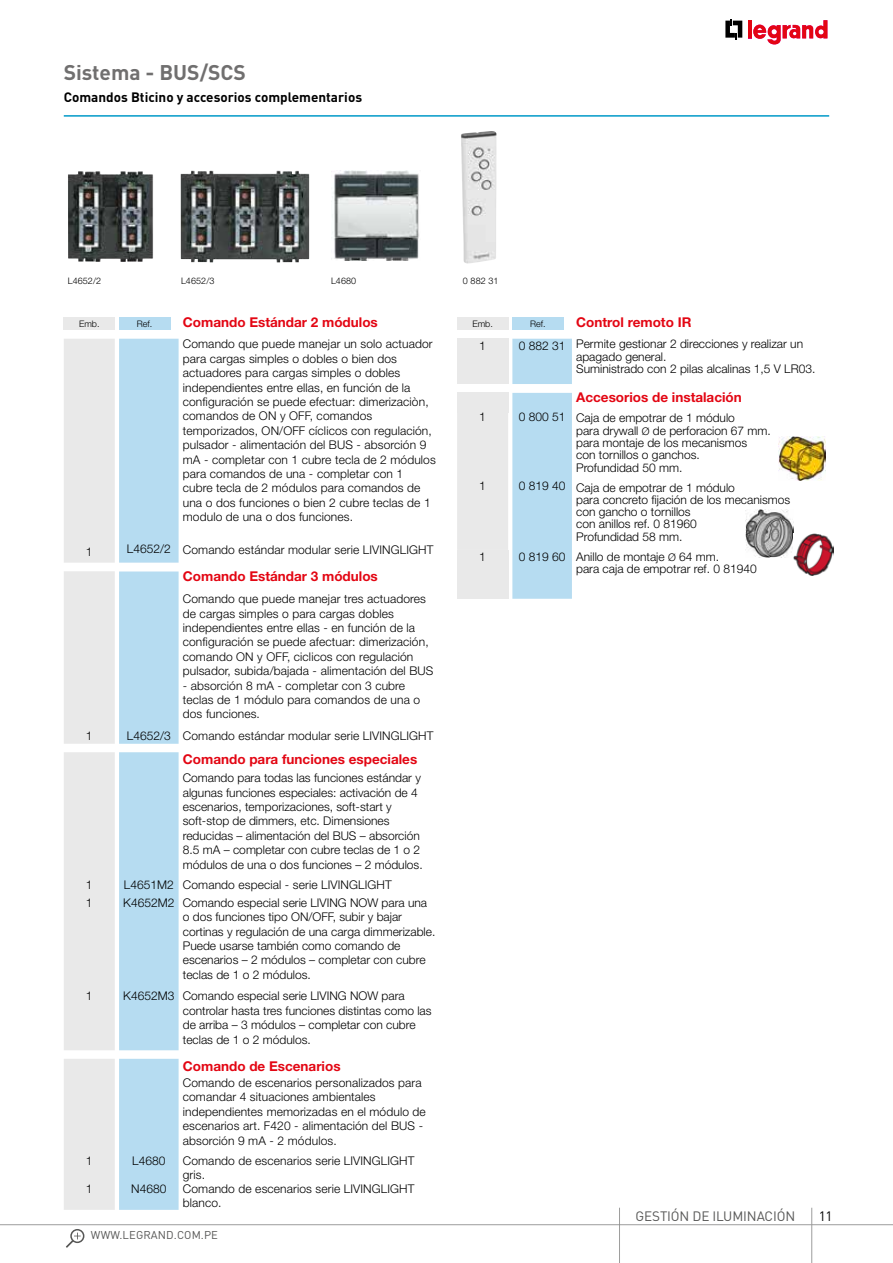
<style>
.page{position:relative;width:893px;height:1263px;background:#fff}
.page>*{position:absolute;margin:0;border:0;box-sizing:border-box;transform-origin:0 0}
.t1{font:700 21px "DIN Pro";color:#706f6f}
.t2{font:700 13.5px "Helvetica Neue LT Std";color:#e30613}
.t3{font:700 13.5px "DIN Pro";color:#000}
.t4{font:13.5px "DIN Pro";letter-spacing:-.01em;color:#575756}
.t5{font:13.5px "DIN Pro";color:#000}
.t6{font:300 12px/14.4px "Helvetica Neue LT Std";letter-spacing:.01em;color:#000}
.t7{font:11.25px "DIN Pro";letter-spacing:.01em;color:#575756}
.t8{font:300 9px "Helvetica Neue LT Std";letter-spacing:.01em;color:#000}
.s1{font-size:10.5px}
</style>
<div class="page">
<svg style="left:725px;top:19px;width:17px;height:20px"></svg>
<hr style="left:748px;top:20px;width:4px;height:18px;background:#e30613">
<svg style="left:753px;top:20px;width:74px;height:25px"></svg>
<hr style="left:0;top:1224px;width:619px;height:1px;background:#9d9d9c">
<hr style="left:620px;top:1224px;width:191px;height:1px;background:#9d9d9c">
<hr style="left:812px;top:1224px;width:81px;height:1px;background:#9d9d9c">
<hr style="left:619px;top:1208px;width:1px;height:55px;background:#9d9d9c">
<hr style="left:811px;top:1208px;width:1px;height:55px;background:#9d9d9c">
<div style="left:70px;top:1229px;width:14px;height:14px;border:2px solid #575756;border-radius:50%"></div>
<svg style="left:66px;top:1232px;width:15px;height:16px"></svg>
<hr style="left:64px;top:115px;width:765px;height:2px;background:#0099c8">
<svg style="left:64px;top:339px;width:115px;height:871px;background:#d0e3ed"></svg>
<div style="left:64px;top:317px;width:51px;height:13px;background:#e9e9e9"></div>
<div style="left:119px;top:317px;width:51px;height:13px;background:#b6dcf1"></div>
<svg style="left:457px;top:339px;width:369px;height:260px"></svg>
<div style="left:457px;top:550px;width:51px;height:49px;background:#e9e9e9"></div>
<div style="left:457px;top:317px;width:51px;height:13px;background:#e9e9e9"></div>
<div style="left:512px;top:317px;width:51px;height:13px;background:#b6dcf1"></div>
<img style="left:778px;top:436px;width:47px;height:44px">
<img style="left:745px;top:509px;width:49px;height:49px">
<img style="left:794px;top:534px;width:40px;height:42px">
<img style="left:68px;top:171px;width:85px;height:91px">
<img style="left:181px;top:171px;width:128px;height:91px">
<img style="left:331px;top:171px;width:88px;height:89px">
<img style="left:461px;top:131px;width:35px;height:132px">
<h1 class="t1" style="left:64px;top:58px;width:184px">Sistema - BUS/SCS</h1>
<p class="t3" style="left:64px;top:88px;width:300px">Comandos Bticino y accesorios complementarios</p>
<p class="t8" style="left:68px;top:276px;width:35px">L4652/2</p>
<p class="t8" style="left:181px;top:276px;width:35px">L4652/3</p>
<p class="t8" style="left:331px;top:276px;width:27px">L4680</p>
<p class="t8" style="left:463px;top:276px;width:37px">0 882 31</p>
<p class="t8" style="left:79px;top:318px;width:22px">Emb.</p>
<p class="t8" style="left:137px;top:318px;width:17px">Ref.</p>
<p class="t2" style="left:183px;top:314px;width:196px">Comando Estándar 2 módulos</p>
<p class="t6" style="left:183px;top:337px;width:255px">Comando que puede manejar un solo actuador para cargas simples o dobles o bien dos actuadores para cargas simples o dobles independientes entre ellas, en función de la configuración se puede efectuar: dimerizaciòn, comandos de ON y OFF, comandos temporizados, ON/OFF cíclicos con regulación, pulsador - alimentación del BUS - absorción 9 mA - completar con 1 cubre tecla de 2 módulos para comandos de una - completar con 1 cubre tecla de 2 módulos para comandos de una o dos funciones o bien 2 cubre teclas de 1 modulo de una o dos funciones.</p>
<p class="t6" style="left:86px;top:544px;width:8px">1</p>
<p class="t6" style="left:127px;top:542px;width:308px">L4652/2 Comando estándar modular serie LIVINGLIGHT</p>
<p class="t2" style="left:183px;top:568px;width:196px">Comando Estándar 3 módulos</p>
<p class="t6" style="left:183px;top:591px;width:252px">Comando que puede manejar tres actuadores de cargas simples o para cargas dobles independientes entre ellas - en función de la configuración se puede afectuar: dimerización, comando ON y OFF, ciclicos con regulación pulsador, subida/bajada - alimentación del BUS</p>
<p class="t6" style="left:183px;top:678px;width:239px">- absorción 8 mA - completar con 3 cubre teclas de 1 módulo para comandos de una o dos funciones.</p>
<p class="t6" style="left:86px;top:728px;width:8px">1</p>
<p class="t6" style="left:127px;top:728px;width:308px">L4652/3 Comando estándar modular serie LIVINGLIGHT</p>
<p class="t2" style="left:183px;top:751px;width:236px">Comando para funciones especiales</p>
<p class="t6" style="left:183px;top:770px;width:241px">Comando para todas las funciones estándar y algunas funciones especiales: activación de 4 escenarios, temporizaciones, soft-start y soft-stop de dimmers, etc. Dimensiones reducidas – alimentación del BUS – absorción 8.5 mA – completar con cubre teclas de 1 o 2 módulos de una o dos funciones – 2 módulos.</p>
<p class="t6" style="left:86px;top:877px;width:8px">1</p>
<p class="t6" style="left:124px;top:877px;width:269px">L4651M2 Comando especial - serie LIVINGLIGHT</p>
<p class="t6" style="left:86px;top:895px;width:8px">1</p>
<p class="t6" style="left:183px;top:895px;width:254px;text-indent:-60px">K4652M2 Comando especial serie LIVING NOW para una o dos funciones tipo ON/OFF, subir y bajar cortinas y regulación de una carga dimmerizable.<br>Puede usarse también como comando de escenarios – 2 módulos – completar con cubre teclas de 1 o 2 módulos.</p>
<p class="t6" style="left:86px;top:989px;width:8px">1</p>
<p class="t6" style="left:183px;top:989px;width:250px;text-indent:-60px">K4652M3 Comando especial serie LIVING NOW para controlar hasta tres funciones distintas como las de arriba – 3 módulos – completar con cubre teclas de 1 o 2 módulos.</p>
<p class="t2" style="left:183px;top:1057px;width:159px">Comando de Escenarios</p>
<p class="t6" style="left:183px;top:1075px;width:244px">Comando de escenarios personalizados para comandar 4 situaciones ambientales independientes memorizadas en el módulo de escenarios art. F420 - alimentación del BUS - absorción 9 mA - 2 módulos.</p>
<p class="t6" style="left:86px;top:1153px;width:8px">1</p>
<p class="t6" style="left:132px;top:1153px;width:35px">L4680</p>
<p class="t6" style="left:183px;top:1153px;width:233px">Comando de escenarios serie LIVINGLIGHT gris.</p>
<p class="t6" style="left:86px;top:1181px;width:8px">1</p>
<p class="t6" style="left:131px;top:1181px;width:37px">N4680</p>
<p class="t6" style="left:183px;top:1181px;width:233px">Comando de escenarios serie LIVINGLIGHT blanco.</p>
<p class="t7" style="left:91px;top:1227px;width:129px">WWW.LEGRAND.COM.PE</p>
<p class="t8" style="left:472px;top:318px;width:22px">Emb.</p>
<p class="t8" style="left:530px;top:318px;width:17px">Ref.</p>
<p class="t2" style="left:576px;top:314px;width:117px">Control remoto IR</p>
<p class="t6" style="left:479px;top:339px;width:8px">1</p>
<p class="t6" style="left:576px;top:338px;width:241px;line-height:12.3px;text-indent:-57px">0 882 31 Permite gestionar 2 direcciones y realizar un apagado general.<br>Suministrado con 2 pilas alcalinas 1,5 V LR03.</p>
<p class="t2" style="left:576px;top:389px;width:167px">Accesorios de instalación</p>
<p class="t6" style="left:479px;top:410px;width:8px">1</p>
<p class="t6" style="left:576px;top:412px;width:196px;line-height:12.3px;text-indent:-57px">0 800 51 Caja de empotrar de 1 módulo<br>para drywall <span class="s1">Ø</span> de perforacion 67 mm. para montaje de los mecanismos<br>con tornillos o ganchos.<br>Profundidad 50 mm.</p>
<p class="t6" style="left:479px;top:479px;width:8px">1</p>
<p class="t6" style="left:576px;top:481px;width:216px;line-height:12.3px;text-indent:-57px">0 819 40 Caja de empotrar de 1 módulo<br>para concreto fijación de los mecanismos con gancho o tornillos<br>con anillos ref. 0 81960<br>Profundidad 58 mm.</p>
<p class="t6" style="left:479px;top:549px;width:8px">1</p>
<p class="t6" style="left:576px;top:550px;width:182px;line-height:12.3px;text-indent:-57px">0 819 60 Anillo de montaje <span class="s1">Ø</span> 64 mm.<br>para caja de empotrar ref. 0 81940</p>
<p class="t4" style="left:636px;top:1207px;width:161px">GESTIÓN DE ILUMINACIÓN</p>
<p class="t5" style="left:819px;top:1207px;width:15px">11</p>
</div>
